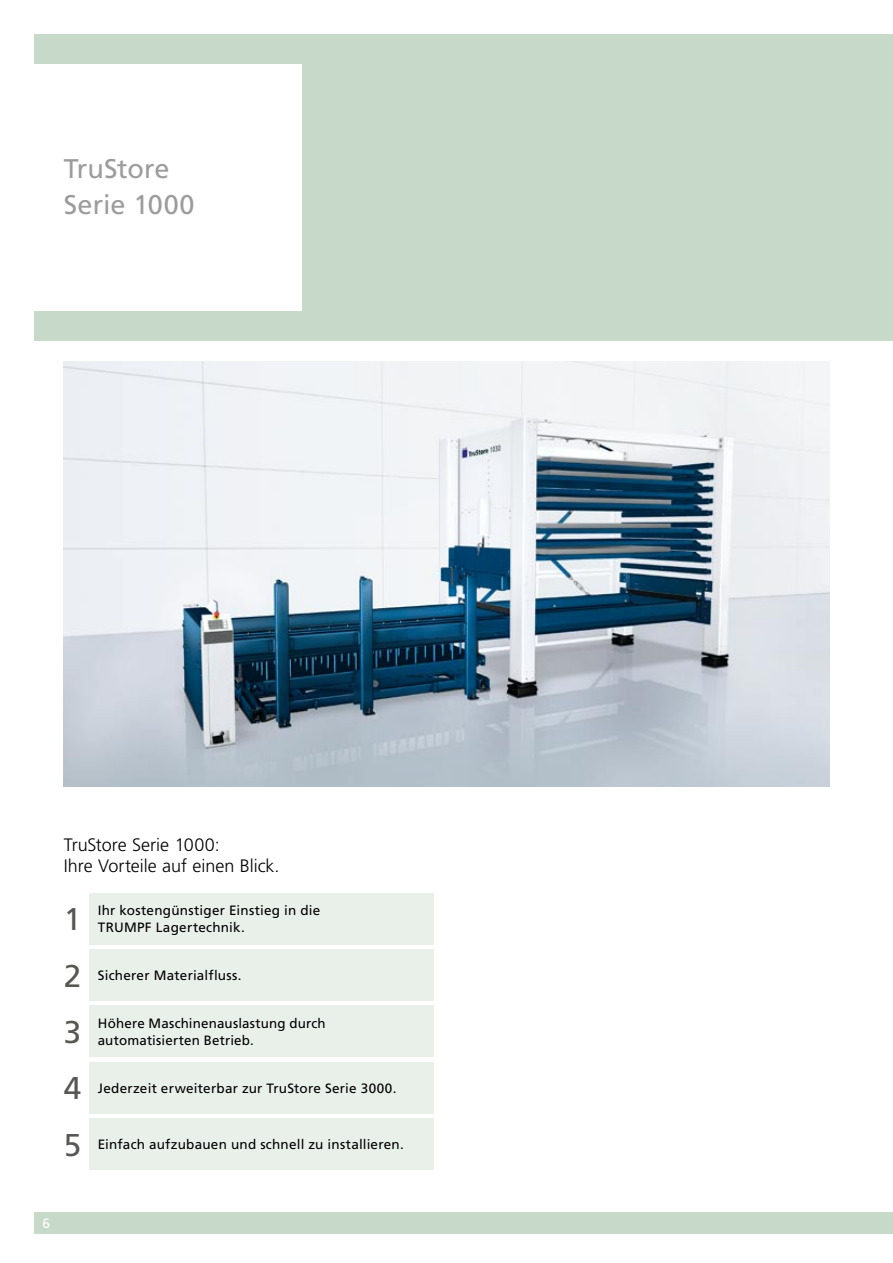
<style>
.page{position:relative;width:893px;height:1263px;background:#fff}
.page>*{position:absolute;margin:0;border:0;box-sizing:border-box;transform-origin:0 0}
.t1{font:31.5px "Frutiger LT Pro";color:#575756}
.t2{font:27px/36.2px "Frutiger LT Pro";color:#9c9c9c}
.t3{font:300 18px/21.3px "Frutiger LT Pro";color:#000}
.t4{font:13.5px/17px "Frutiger LT Pro";letter-spacing:.015em;color:#000}
.t5{font:13.5px "Frutiger LT Pro";color:#fff}
</style>
<div class="page">
<div style="left:34px;top:34px;width:859px;height:306px;background:#c7d9c9"></div>
<div style="left:34px;top:1212px;width:859px;height:21px;background:#c7d9c9"></div>
<div style="left:0;top:64px;width:302px;height:246px;background:#fff"></div>
<img style="left:64px;top:361px;width:765px;height:426px">
<div style="left:89px;top:893px;width:345px;height:51px;background:#e9f0ea"></div>
<div style="left:89px;top:949px;width:345px;height:51px;background:#e9f0ea"></div>
<div style="left:89px;top:1006px;width:345px;height:51px;background:#e9f0ea"></div>
<div style="left:89px;top:1062px;width:345px;height:51px;background:#e9f0ea"></div>
<div style="left:89px;top:1118px;width:345px;height:51px;background:#e9f0ea"></div>
<h2 class="t2" style="left:64px;top:150px;width:132px">TruStore<br>Serie 1000</h2>
<h3 class="t3" style="left:64px;top:834px;width:217px">TruStore Serie 1000:<br>Ihre Vorteile auf einen Blick.</h3>
<h1 class="t1" style="left:64px;top:901px;width:19px">1</h1>
<p class="t4" style="left:98px;top:902px;width:224px">Ihr kostengünstiger Einstieg in die<br>TRUMPF Lagertechnik.</p>
<h1 class="t1" style="left:64px;top:957px;width:19px">2</h1>
<p class="t4" style="left:98px;top:967px;width:145px">Sicherer Materialfluss.</p>
<h1 class="t1" style="left:64px;top:1013px;width:19px">3</h1>
<p class="t4" style="left:98px;top:1015px;width:229px">Höhere Maschinenauslastung durch automatisierten Betrieb.</p>
<h1 class="t1" style="left:64px;top:1070px;width:19px">4</h1>
<p class="t4" style="left:98px;top:1079px;width:300px">Jederzeit erweiterbar zur TruStore Serie 3000.</p>
<h1 class="t1" style="left:64px;top:1126px;width:19px">5</h1>
<p class="t4" style="left:98px;top:1136px;width:308px">Einfach aufzubauen und schnell zu installieren.</p>
<p class="t5" style="left:43px;top:1215px;width:9px">6</p>
</div>
